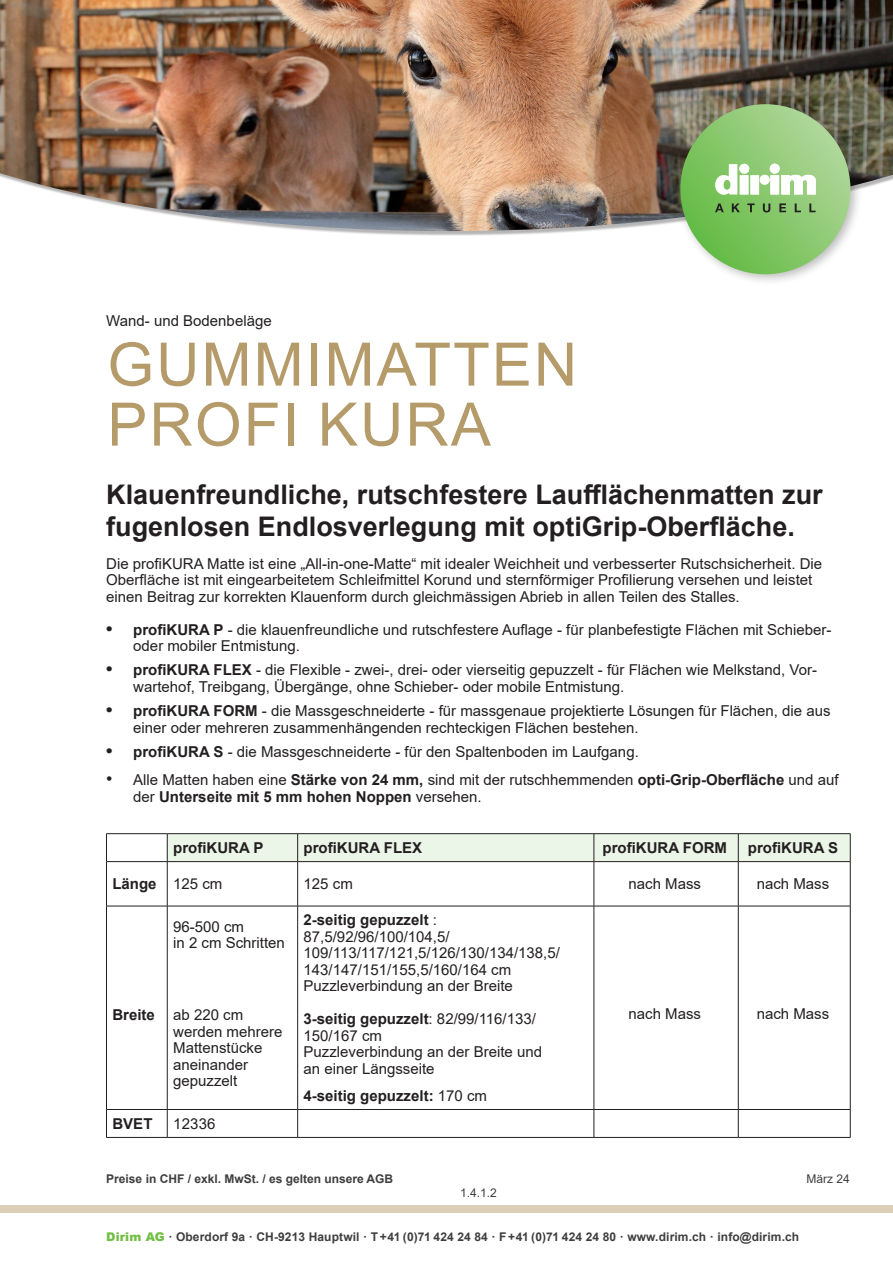
<style>
.page{position:relative;width:893px;height:1263px;background:#fff}
.page>*{position:absolute;margin:0;border:0;box-sizing:border-box;transform-origin:0 0}
.t1{font:60px/60px "Arial";letter-spacing:.035em;color:#b59a6a}
.t2{font:700 27px/31.2px "Arial";color:#231f20}
.t3{font:15px/16.5px "Arial";color:#231f20}
.t4{font:700 15px "Arial";color:#231f20}
.t5{font:700 12px "Arial";letter-spacing:.01em;color:#3e3e3f}
.t6{font:12px "Arial";color:#3e3e3f}
.s1{font-weight:700;font-size:18px}
.s2{font-weight:700}
.s3{font-size:18px}
.s4{font-weight:400}
.s5{font-weight:900;color:#71bf44}
</style>
<div class="page">
<div style="left:0;top:1205px;width:893px;height:8px;background:#dccfb7"></div>
<img style="left:0;top:0;width:893px;height:231px">
<div style="left:674px;top:98px;width:188px;height:188px;background:#231f20;opacity:.3"></div>
<svg style="left:680px;top:104px;width:170px;height:170px;background:#89c86e"></svg>
<div style="left:750px;top:175px;width:9px;height:19px;background:#fff"></div>
<svg style="left:760px;top:164px;width:56px;height:30px"></svg>
<svg style="left:715px;top:164px;width:34px;height:31px"></svg>
<svg style="left:715px;top:203px;width:9px;height:9px"></svg>
<svg style="left:732px;top:203px;width:8px;height:9px"></svg>
<svg style="left:747px;top:203px;width:8px;height:9px"></svg>
<svg style="left:763px;top:203px;width:7px;height:9px"></svg>
<svg style="left:779px;top:203px;width:7px;height:9px"></svg>
<svg style="left:795px;top:203px;width:6px;height:9px"></svg>
<svg style="left:809px;top:203px;width:7px;height:9px"></svg>
<hr style="left:106px;top:833px;width:61px;height:1px;background:#231f20">
<svg style="left:106px;top:834px;width:1px;height:27px"></svg>
<hr style="left:167px;top:833px;width:131px;height:1px;background:#231f20">
<hr style="left:298px;top:833px;width:296px;height:1px;background:#231f20">
<hr style="left:594px;top:833px;width:144px;height:1px;background:#231f20">
<hr style="left:738px;top:833px;width:112px;height:1px;background:#231f20">
<div style="left:167px;top:834px;width:684px;height:28px;background:#ecf6e8"></div>
<hr style="left:106px;top:862px;width:1px;height:44px;background:#231f20">
<hr style="left:167px;top:862px;width:1px;height:44px;background:#231f20">
<hr style="left:297px;top:862px;width:1px;height:44px;background:#231f20">
<hr style="left:594px;top:862px;width:1px;height:44px;background:#231f20">
<hr style="left:738px;top:862px;width:1px;height:44px;background:#231f20">
<hr style="left:850px;top:862px;width:1px;height:44px;background:#231f20">
<hr style="left:106px;top:906px;width:1px;height:203px;background:#231f20">
<hr style="left:167px;top:906px;width:1px;height:203px;background:#231f20">
<hr style="left:297px;top:906px;width:1px;height:203px;background:#231f20">
<hr style="left:594px;top:906px;width:1px;height:203px;background:#231f20">
<hr style="left:738px;top:906px;width:1px;height:203px;background:#231f20">
<hr style="left:850px;top:906px;width:1px;height:203px;background:#231f20">
<svg style="left:106px;top:1110px;width:1px;height:27px"></svg>
<svg style="left:167px;top:1110px;width:1px;height:27px"></svg>
<svg style="left:297px;top:1110px;width:1px;height:27px"></svg>
<svg style="left:594px;top:1110px;width:1px;height:27px"></svg>
<svg style="left:738px;top:1110px;width:1px;height:27px"></svg>
<svg style="left:850px;top:1110px;width:1px;height:27px"></svg>
<hr style="left:106px;top:861px;width:61px;height:1px;background:#231f20">
<hr style="left:106px;top:906px;width:61px;height:1px;background:#231f20">
<hr style="left:106px;top:1109px;width:61px;height:1px;background:#231f20">
<hr style="left:106px;top:1137px;width:61px;height:1px;background:#231f20">
<hr style="left:167px;top:861px;width:131px;height:1px;background:#231f20">
<hr style="left:298px;top:861px;width:296px;height:1px;background:#231f20">
<hr style="left:594px;top:861px;width:144px;height:1px;background:#231f20">
<hr style="left:738px;top:861px;width:112px;height:1px;background:#231f20">
<hr style="left:167px;top:906px;width:131px;height:1px;background:#231f20">
<hr style="left:298px;top:906px;width:296px;height:1px;background:#231f20">
<hr style="left:594px;top:906px;width:144px;height:1px;background:#231f20">
<hr style="left:738px;top:906px;width:112px;height:1px;background:#231f20">
<hr style="left:167px;top:1109px;width:131px;height:1px;background:#231f20">
<hr style="left:298px;top:1109px;width:296px;height:1px;background:#231f20">
<hr style="left:594px;top:1109px;width:144px;height:1px;background:#231f20">
<hr style="left:738px;top:1109px;width:112px;height:1px;background:#231f20">
<hr style="left:167px;top:1137px;width:131px;height:1px;background:#231f20">
<hr style="left:298px;top:1137px;width:296px;height:1px;background:#231f20">
<hr style="left:594px;top:1137px;width:144px;height:1px;background:#231f20">
<hr style="left:738px;top:1137px;width:112px;height:1px;background:#231f20">
<p class="t3" style="left:106px;top:312px;width:167px">Wand- und Bodenbeläge</p>
<h1 class="t1" style="left:107px;top:334px;width:471px">GUMMIMATTEN<br>PROFI KURA</h1>
<h2 class="t2" style="left:106px;top:480px;width:718px">Klauenfreundliche, rutschfestere Laufflächenmatten zur fugenlosen Endlosverlegung mit optiGrip-Oberfläche.</h2>
<p class="t3" style="left:106px;top:555px;width:717px">Die profiKURA Matte ist eine „All-in-one-Matte“ mit idealer Weichheit und verbesserter Rutschsicherheit. Die<br>Oberfläche ist mit eingearbeitetem Schleifmittel Korund und sternförmiger Profilierung versehen und leistet einen Beitrag zur korrekten Klauenform durch gleichmässigen Abrieb in allen Teilen des Stalles.</p>
<p class="t3" style="left:133px;top:621px;width:700px;text-indent:-27px"><span class="s1">•</span> <span class="s2">profiKURA P</span> - die klauenfreundliche und rutschfestere Auflage - für planbefestigte Flächen mit Schieber&shy;oder mobiler Entmistung.</p>
<p class="t3" style="left:133px;top:662px;width:685px;text-indent:-27px"><span class="s1">•</span> <span class="s2">profiKURA FLEX</span> - die Flexible - zwei-, drei- oder vierseitig gepuzzelt - für Flächen wie Melkstand, Vor&shy;wartehof, Treibgang, Übergänge, ohne Schieber- oder mobile Entmistung.</p>
<p class="t3" style="left:133px;top:702px;width:699px;text-indent:-27px"><span class="s1">•</span> <span class="s2">profiKURA FORM</span> - die Massgeschneiderte - für massgenaue projektierte Lösungen für Flächen, die aus einer oder mehreren zusammenhängenden rechteckigen Flächen bestehen.</p>
<p class="t3" style="left:106px;top:743px;width:534px"><span class="s1">•</span> <span class="s2">profiKURA S</span> - die Massgeschneiderte - für den Spaltenboden im Laufgang.</p>
<p class="t3" style="left:133px;top:772px;width:707px;text-indent:-27px"><span class="s3">•</span> Alle Matten haben eine <span class="s2">Stärke von 24 mm,</span> sind mit der rutschhemmenden <span class="s2">opti-Grip-Oberfläche</span> und auf der <span class="s2">Unterseite mit 5 mm hohen Noppen</span> versehen.</p>
<p class="t4" style="left:173px;top:837px;width:92px">profiKURA P</p>
<p class="t4" style="left:304px;top:837px;width:120px">profiKURA FLEX</p>
<p class="t4" style="left:603px;top:837px;width:126px">profiKURA FORM</p>
<p class="t4" style="left:748px;top:837px;width:92px">profiKURA S</p>
<p class="t4" style="left:112px;top:873px;width:111px">Länge <span class="s4">125 cm</span></p>
<p class="t3" style="left:304px;top:876px;width:51px">125 cm</p>
<p class="t3" style="left:629px;top:876px;width:74px">nach Mass</p>
<p class="t3" style="left:757px;top:876px;width:74px">nach Mass</p>
<p class="t3" style="left:173px;top:918px;width:113px">96-500 cm<br>in 2 cm Schritten</p>
<p class="t4" style="left:112px;top:1004px;width:44px">Breite</p>
<p class="t3" style="left:173px;top:1007px;width:111px">ab 220 cm werden mehrere<br>Mattenstücke aneinander gepuzzelt</p>
<p class="t4" style="left:112px;top:1113px;width:42px">BVET</p>
<p class="t3" style="left:173px;top:1115px;width:44px">12336</p>
<p class="t3" style="left:304px;top:912px;width:258px"><span class="s2">2-seitig gepuzzelt</span> :<br>87,5/92/96/100/104,5/<br>109/113/117/121,5/126/130/134/138,5/<br>143/147/151/155,5/160/164 cm<br>Puzzleverbindung an der Breite</p>
<p class="t3" style="left:304px;top:1011px;width:240px"><span class="s2">3-seitig gepuzzelt</span>: 82/99/116/133/<br>150/167 cm<br>Puzzleverbindung an der Breite und an einer Längsseite</p>
<p class="t4" style="left:304px;top:1085px;width:185px">4-seitig gepuzzelt: <span class="s4">170 cm</span></p>
<p class="t3" style="left:629px;top:1006px;width:74px">nach Mass</p>
<p class="t3" style="left:757px;top:1006px;width:74px">nach Mass</p>
<p class="t5" style="left:106px;top:1170px;width:288px">Preise in CHF / exkl. MwSt. / es gelten unsere AGB</p>
<p class="t6" style="left:806px;top:1171px;width:45px">März 24</p>
<p class="t6" style="left:460px;top:1184px;width:38px">1.4.1.2</p>
<p class="t5" style="left:106px;top:1229px;width:694px"><span class="s5">Dirim AG</span> · Oberdorf 9a · CH-9213 Hauptwil · T +41 (0)71 424 24 84 · F +41 (0)71 424 24 80 · www.dirim.ch · info@dirim.ch</p>
</div>
